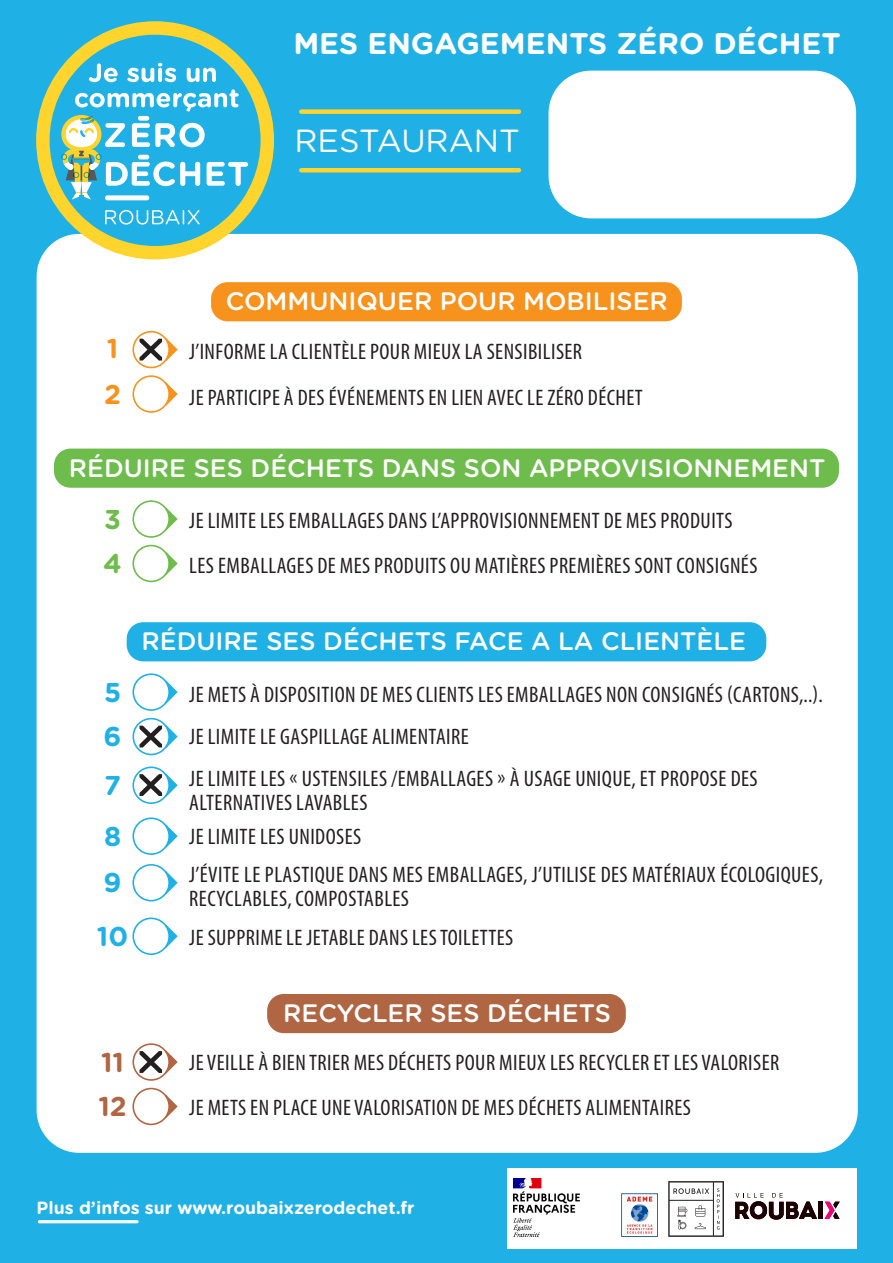
<style>
.page{position:relative;width:893px;height:1263px;background:#1fb0e6}
.page>*{position:absolute;margin:0;border:0;box-sizing:border-box;transform-origin:0 0}
.TEXTE{font:32.1px "Gotham Rounded";color:#fff}
.TEXTE-2{font:700 29.85px "Gotham Rounded";color:#fff}
.TEXTE-3{font:700 27.15px "Gotham Rounded";color:#1fb0e6}
.TEXTE-4{font:700 27.15px "Gotham Rounded";color:#b06543}
.TEXTE-5{font:700 27.15px "Gotham Rounded";color:#6dbc4c}
.TEXTE-6{font:700 27.15px "Gotham Rounded";color:#f7931d}
.TEXTE-7{font:500 25.2px "Gotham Rounded";color:#fff}
.TEXTE-8{font:condensed 22.5px/24px "Myriad Pro";letter-spacing:.02em;color:#231f20}
.TEXTE-9{font:700 17.7px "Gotham Rounded";color:#fff}
</style>
<div class="page">
<hr style="left:39px;top:1220px;width:98px;height:3px;background:#fff">
<div style="left:507px;top:1168px;width:350px;height:81px;background:#fff"></div>
<svg style="left:735px;top:1193px;width:82px;height:27px"></svg>
<hr style="left:819px;top:1202px;width:4px;height:17px;background:#1a0000">
<svg style="left:824px;top:1202px;width:16px;height:17px"></svg>
<svg style="left:668px;top:1181px;width:56px;height:56px"></svg>
<div style="left:37px;top:234px;width:821px;height:919px;background:#fff;border-radius:43px"></div>
<div style="left:211px;top:282px;width:471px;height:39px;background:#f7931d;border-radius:17px"></div>
<div style="left:54px;top:449px;width:785px;height:39px;background:#6dbc4c;border-radius:17px"></div>
<div style="left:267px;top:994px;width:359px;height:39px;background:#b06543;border-radius:17px"></div>
<div style="left:127px;top:622px;width:639px;height:39px;background:#1fb0e6;border-radius:17px"></div>
<svg style="left:166px;top:552px;width:12px;height:23px"></svg>
<div style="left:133px;top:545px;width:36px;height:36px;background:#fff;border-radius:50%"></div>
<div style="left:132px;top:545px;width:38px;height:37px;border:2px solid #6dbc4c;border-radius:50%"></div>
<svg style="left:166px;top:507px;width:12px;height:24px"></svg>
<div style="left:133px;top:501px;width:36px;height:36px;background:#fff;border-radius:50%"></div>
<div style="left:132px;top:500px;width:38px;height:38px;border:2px solid #6dbc4c;border-radius:50%"></div>
<svg style="left:166px;top:382px;width:12px;height:24px"></svg>
<div style="left:133px;top:376px;width:36px;height:36px;background:#fff;border-radius:50%"></div>
<div style="left:132px;top:375px;width:38px;height:38px;border:2px solid #f7931d;border-radius:50%"></div>
<svg style="left:133px;top:332px;width:36px;height:35px"></svg>
<div style="left:132px;top:331px;width:38px;height:37px;border:2px solid #f7931d;border-radius:50%"></div>
<svg style="left:140px;top:338px;width:38px;height:24px"></svg>
<svg style="left:133px;top:719px;width:36px;height:35px"></svg>
<div style="left:132px;top:718px;width:38px;height:37px;border:2px solid #1fb0e6;border-radius:50%"></div>
<svg style="left:166px;top:824px;width:12px;height:24px"></svg>
<div style="left:133px;top:818px;width:36px;height:36px;background:#fff;border-radius:50%"></div>
<div style="left:132px;top:817px;width:38px;height:38px;border:2px solid #1fb0e6;border-radius:50%"></div>
<svg style="left:166px;top:924px;width:12px;height:24px"></svg>
<div style="left:133px;top:918px;width:36px;height:36px;background:#fff;border-radius:50%"></div>
<div style="left:132px;top:917px;width:38px;height:38px;border:2px solid #1fb0e6;border-radius:50%"></div>
<svg style="left:166px;top:680px;width:12px;height:24px"></svg>
<div style="left:133px;top:674px;width:36px;height:36px;background:#fff;border-radius:50%"></div>
<div style="left:132px;top:673px;width:38px;height:38px;border:2px solid #1fb0e6;border-radius:50%"></div>
<svg style="left:133px;top:767px;width:36px;height:36px"></svg>
<div style="left:132px;top:766px;width:38px;height:38px;border:2px solid #1fb0e6;border-radius:50%"></div>
<svg style="left:166px;top:871px;width:12px;height:24px"></svg>
<div style="left:133px;top:865px;width:36px;height:36px;background:#fff;border-radius:50%"></div>
<div style="left:132px;top:864px;width:38px;height:37px;border:2px solid #1fb0e6;border-radius:50%"></div>
<svg style="left:140px;top:724px;width:38px;height:25px"></svg>
<svg style="left:140px;top:773px;width:38px;height:24px"></svg>
<svg style="left:166px;top:1095px;width:12px;height:23px"></svg>
<div style="left:133px;top:1088px;width:36px;height:36px;background:#fff;border-radius:50%"></div>
<div style="left:132px;top:1088px;width:38px;height:37px;border:2px solid #b06543;border-radius:50%"></div>
<svg style="left:133px;top:1044px;width:36px;height:36px"></svg>
<div style="left:132px;top:1043px;width:38px;height:38px;border:2px solid #b06543;border-radius:50%"></div>
<svg style="left:140px;top:1050px;width:38px;height:24px"></svg>
<hr style="left:301px;top:168px;width:218px;height:4px;background:#ffd42c">
<div style="left:301px;top:109px;width:218px;height:5px;background:#ffd42c"></div>
<div style="left:549px;top:71px;width:307px;height:147px;background:#fff;border-radius:43px"></div>
<svg style="left:36px;top:21px;width:238px;height:238px"></svg>
<svg style="left:105px;top:210px;width:95px;height:15px"></svg>
<svg style="left:89px;top:63px;width:29px;height:19px"></svg>
<svg style="left:127px;top:63px;width:49px;height:19px"></svg>
<svg style="left:187px;top:68px;width:29px;height:14px"></svg>
<svg style="left:61px;top:89px;width:187px;height:111px"></svg>
<img style="left:513px;top:1178px;width:145px;height:59px">
<p class="TEXTE-2" style="left:293px;top:21px;width:549px">MES ENGAGEMENTS ZÉRO DÉCHET</p>
<p class="TEXTE" style="left:294px;top:119px;width:227px">RESTAURANT</p>
<p class="TEXTE-6" style="left:107px;top:328px;width:13px">1</p>
<p class="TEXTE-7" style="left:226px;top:283px;width:443px">COMMUNIQUER POUR MOBILISER</p>
<p class="TEXTE-8" style="left:189px;top:339px;width:394px">J’INFORME LA CLIENTÈLE POUR MIEUX LA SENSIBILISER</p>
<p class="TEXTE-6" style="left:104px;top:374px;width:18px">2</p>
<p class="TEXTE-8" style="left:189px;top:385px;width:455px">JE PARTICIPE À DES ÉVÉNEMENTS EN LIEN AVEC LE ZÉRO DÉCHET</p>
<p class="TEXTE-7" style="left:69px;top:450px;width:758px">RÉDUIRE SES DÉCHETS DANS SON APPROVISIONNEMENT</p>
<p class="TEXTE-5" style="left:104px;top:499px;width:18px">3</p>
<p class="TEXTE-8" style="left:189px;top:508px;width:545px">JE LIMITE LES EMBALLAGES DANS L’APPROVISIONNEMENT DE MES PRODUITS</p>
<p class="TEXTE-5" style="left:103px;top:543px;width:20px">4</p>
<p class="TEXTE-8" style="left:189px;top:554px;width:570px">LES EMBALLAGES DE MES PRODUITS OU MATIÈRES PREMIÈRES SONT CONSIGNÉS</p>
<p class="TEXTE-3" style="left:104px;top:672px;width:19px">5</p>
<p class="TEXTE-3" style="left:104px;top:716px;width:19px">6</p>
<p class="TEXTE-3" style="left:104px;top:765px;width:18px">7</p>
<p class="TEXTE-3" style="left:104px;top:816px;width:19px">8</p>
<p class="TEXTE-3" style="left:104px;top:863px;width:19px">9</p>
<p class="TEXTE-3" style="left:97px;top:916px;width:33px">10</p>
<p class="TEXTE-7" style="left:142px;top:623px;width:606px">RÉDUIRE SES DÉCHETS FACE A LA CLIENTÈLE</p>
<p class="TEXTE-8" style="left:189px;top:682px;width:635px">JE METS À DISPOSITION DE MES CLIENTS LES EMBALLAGES NON CONSIGNÉS (CARTONS,..).</p>
<p class="TEXTE-8" style="left:189px;top:725px;width:281px">JE LIMITE LE GASPILLAGE ALIMENTAIRE</p>
<p class="TEXTE-8" style="left:189px;top:766px;width:570px">JE LIMITE LES « USTENSILES /EMBALLAGES » À USAGE UNIQUE, ET PROPOSE DES<br>ALTERNATIVES LAVABLES</p>
<p class="TEXTE-8" style="left:189px;top:824px;width:174px">JE LIMITE LES UNIDOSES</p>
<p class="TEXTE-8" style="left:189px;top:862px;width:635px">J’ÉVITE LE PLASTIQUE DANS MES EMBALLAGES, J’UTILISE DES MATÉRIAUX ÉCOLOGIQUES,<br>RECYCLABLES, COMPOSTABLES</p>
<p class="TEXTE-8" style="left:189px;top:925px;width:326px">JE SUPPRIME LE JETABLE DANS LES TOILETTES</p>
<p class="TEXTE-4" style="left:101px;top:1042px;width:24px">11</p>
<p class="TEXTE-7" style="left:283px;top:995px;width:329px">RECYCLER SES DÉCHETS</p>
<p class="TEXTE-8" style="left:189px;top:1050px;width:591px">JE VEILLE À BIEN TRIER MES DÉCHETS POUR MIEUX LES RECYCLER ET LES VALORISER</p>
<p class="TEXTE-4" style="left:98px;top:1086px;width:30px">12</p>
<p class="TEXTE-8" style="left:189px;top:1096px;width:503px">JE METS EN PLACE UNE VALORISATION DE MES DÉCHETS ALIMENTAIRES</p>
<p class="TEXTE-9" style="left:37px;top:1195px;width:380px">Plus d’infos sur www.roubaixzerodechet.fr</p>
</div>
